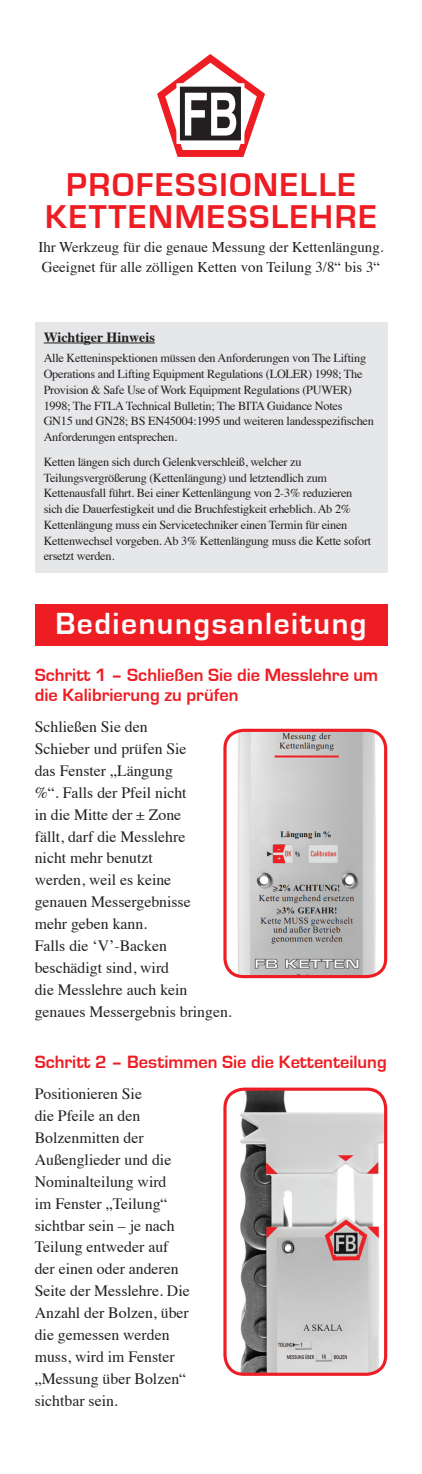
<style>
.page{position:relative;width:422px;height:1474px;background:#fff}
.page>*{position:absolute;margin:0;border:0;box-sizing:border-box;transform-origin:0 0}
.t1{font:700 33.95px/31.5px "Eurostile";letter-spacing:.05em;color:#ee1d23;text-align:center}
.t2{font:700 31.5px "Eurostile";letter-spacing:.05em;color:#fff}
.t3{font:700 18.38px/20.5px "Eurostile";color:#ee1d23}
.t4{font:15.75px/21.9px "Times";color:#231f20}
.t5{font:14.88px/20.1px "Times";color:#231f20}
.t6{font:700 14px "Times";color:#231f20}
.t7{font:12.25px/15.8px "Times";letter-spacing:-.02em;color:#231f20}
</style>
<div class="page">
<div style="left:35px;top:322px;width:352px;height:251px;background:#e6e7e9"></div>
<hr style="left:44px;top:342px;width:111px;height:1px;background:#231f20">
<div style="left:35px;top:604px;width:352px;height:41px;background:#ee1d23"></div>
<img style="left:227px;top:732px;width:158px;height:244px">
<div style="left:223px;top:728px;width:164px;height:250px;border:3px solid #ee1d23;border-radius:18px"></div>
<img style="left:225px;top:1091px;width:160px;height:283px">
<div style="left:223px;top:1087px;width:164px;height:288px;border:3px solid #ee1d23;border-radius:19px"></div>
<svg style="left:157px;top:54px;width:108px;height:103px"></svg>
<h1 class="t1" style="left:45px;top:170px;width:333px">PROFESSIONELLE<br>KETTENMESSLEHRE</h1>
<p class="t5" style="left:38px;top:235px;width:346px">Ihr Werkzeug für die genaue Messung der Kettenlängung.<br>Geeignet für alle zölligen Ketten von Teilung 3/8“ bis 3“</p>
<p class="t6" style="left:44px;top:324px;width:113px">Wichtiger Hinweis</p>
<p class="t7" style="left:44px;top:349px;width:331px">Alle Ketteninspektionen müssen den Anforderungen von The Lifting Operations and Lifting Equipment Regulations (LOLER) 1998; The Provision &amp; Safe Use of Work Equipment Regulations (PUWER)<br>1998; The FTLA Technical Bulletin; The BITA Guidance Notes GN15 und GN28; BS EN45004:1995 und weiteren landesspezifischen Anforderungen entsprechen.</p>
<p class="t7" style="left:44px;top:452px;width:329px">Ketten längen sich durch Gelenkverschleiß, welcher zu Teilungsvergrößerung (Kettenlängung) und letztendlich zum Kettenausfall führt. Bei einer Kettenlängung von 2-3% reduzieren sich die Dauerfestigkeit und die Bruchfestigkeit erheblich. Ab 2% Kettenlängung muss ein Servicetechniker einen Termin für einen Kettenwechsel vorgeben. Ab 3% Kettenlängung muss die Kette sofort ersetzt werden.</p>
<h2 class="t2" style="left:55px;top:606px;width:312px">Bedienungsanleitung</h2>
<h3 class="t3" style="left:35px;top:664px;width:345px">Schritt 1 – Schließen Sie die Messlehre um die Kalibrierung zu prüfen</h3>
<p class="t4" style="left:35px;top:714px;width:198px">Schließen Sie den<br>Schieber und prüfen Sie<br>das Fenster „Längung<br>%“. Falls der Pfeil nicht<br>in die Mitte der ± Zone<br>fällt, darf die Messlehre<br>nicht mehr benutzt<br>werden, weil es keine<br>genauen Messergebnisse<br>mehr geben kann.<br>Falls die ‘V’-Backen beschädigt sind, wird<br>die Messlehre auch kein genaues Messergebnis bringen.</p>
<h3 class="t3" style="left:35px;top:1052px;width:353px">Schritt 2 – Bestimmen Sie die Kettenteilung</h3>
<p class="t4" style="left:35px;top:1081px;width:156px">Positionieren Sie<br>die Pfeile an den<br>Bolzenmitten der<br>Außenglieder und die<br>Nominalteilung wird<br>im Fenster „Teilung“ sichtbar sein – je nach<br>Teilung entweder auf der einen oder anderen<br>Seite der Messlehre. Die<br>Anzahl der Bolzen, über die gemessen werden muss, wird im Fenster „Messung über Bolzen“ sichtbar sein.</p>
</div>
